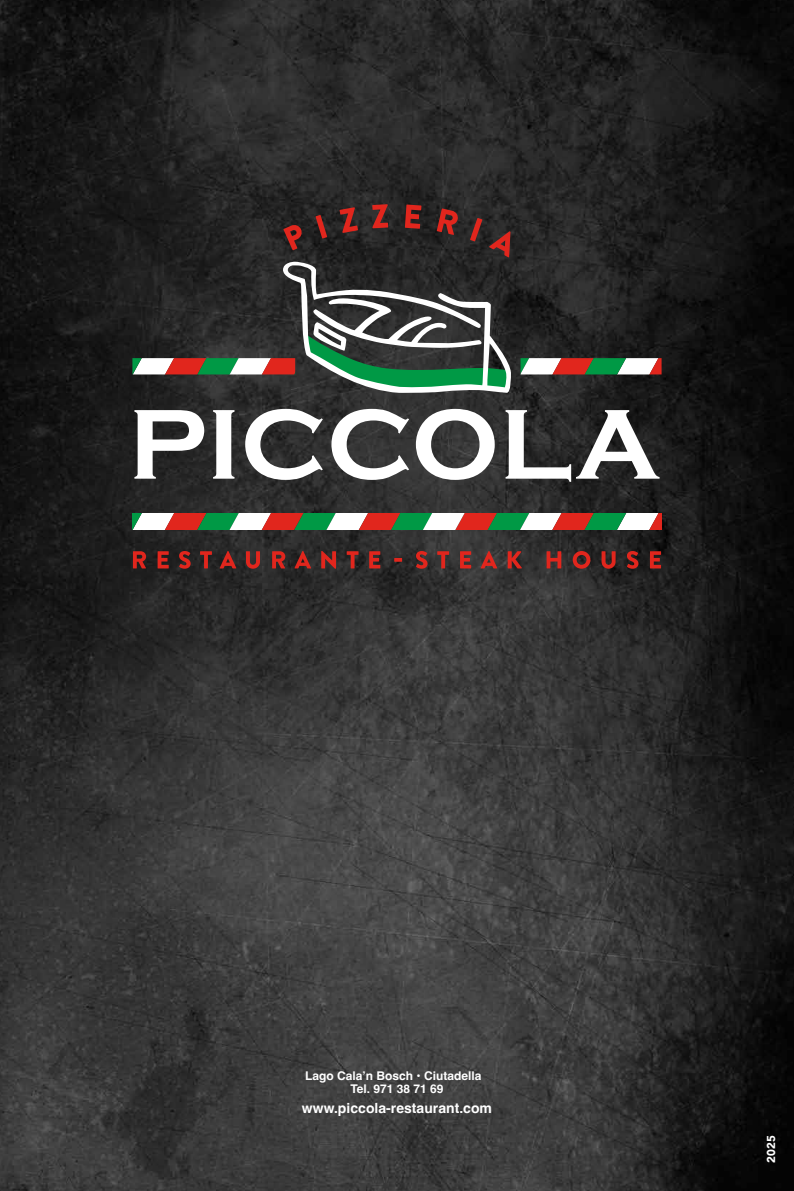
<style>
.page{position:relative;width:794px;height:1191px;background:#fff}
.page>*{position:absolute;margin:0;border:0;box-sizing:border-box;transform-origin:0 0}
.t1{font:700 14px "Helvetica";color:#fff}
.t2{font:700 12px/13.9px "Helvetica";color:#fff}
.t3{font:900 11.5px "Avenir";color:#fff}
</style>
<div class="page">
<img style="left:0;top:0;width:794px;height:1191px">
<svg style="left:134px;top:410px;width:70px;height:68px"></svg>
<svg style="left:213px;top:410px;width:21px;height:68px"></svg>
<svg style="left:245px;top:409px;width:78px;height:71px"></svg>
<svg style="left:331px;top:409px;width:78px;height:71px"></svg>
<svg style="left:416px;top:409px;width:79px;height:71px"></svg>
<svg style="left:505px;top:410px;width:154px;height:72px"></svg>
<svg style="left:132px;top:513px;width:529px;height:16px"></svg>
<svg style="left:133px;top:551px;width:528px;height:18px;background:#622926"></svg>
<svg style="left:132px;top:204px;width:529px;height:189px;background:#3b3c38"></svg>
<p class="t2" style="left:350px;top:1069px;width:132px;text-indent:-45px">Lago Cala’n Bosch • Ciutadella<br>Tel. 971 38 71 69</p>
<p class="t1" style="left:302px;top:1099px;width:192px">www.piccola-restaurant.com</p>
<p class="t3" style="left:761px;top:1162px;width:29px;rotate:-90deg">2025</p>
</div>
